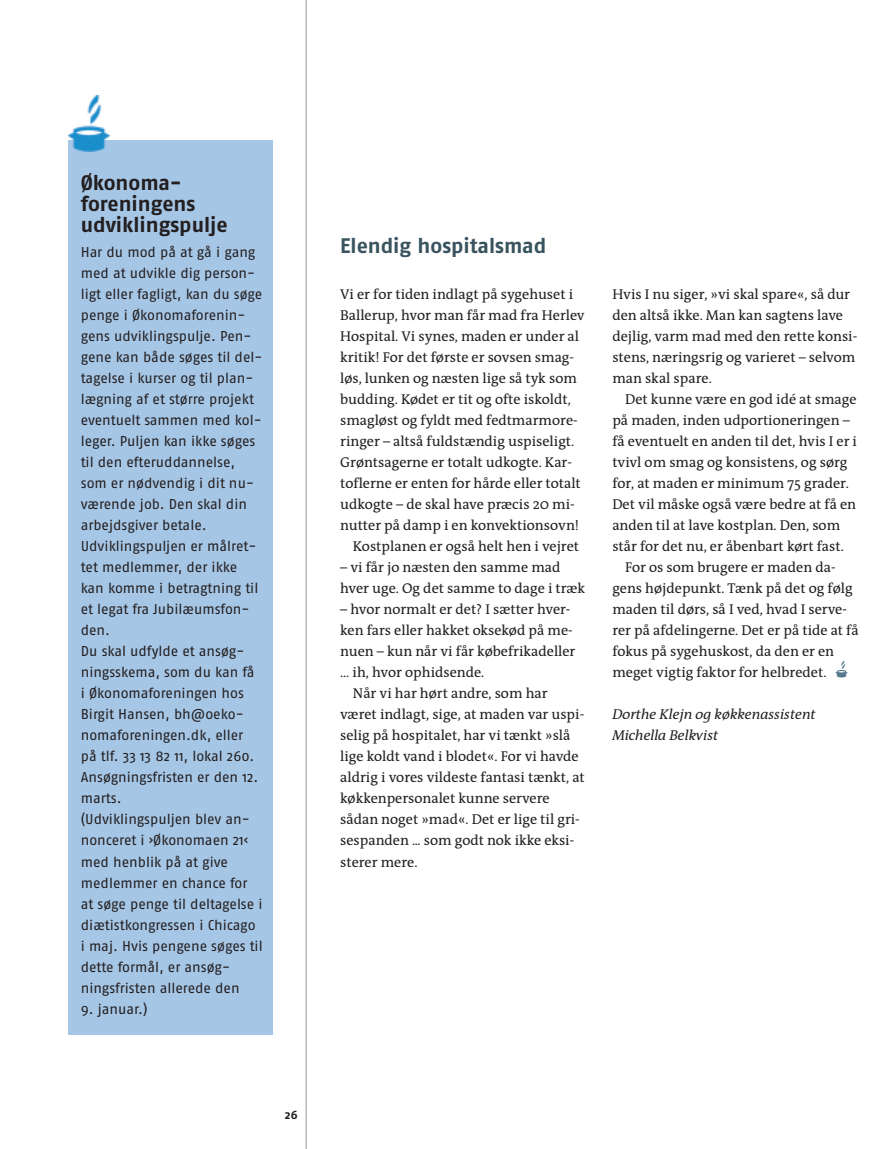
<style>
.page{position:relative;width:893px;height:1149px;background:#fff}
.page>*{position:absolute;margin:0;border:0;box-sizing:border-box;transform-origin:0 0}
.t1{font:700 21px/21px "Fago No";color:#231f20}
.t2{font:700 21px "Fago No";color:#3a545f}
.t3{font:14.25px/21px "The Antiqua B5";color:#231f20}
.t4{font:14.25px/21px "Fago No";letter-spacing:-.005em;color:#231f20}
.t5{font:italic 14.25px/21px "The Antiqua B5 i";color:#231f20}
.t6{font:700 12px "Fago No";color:#231f20}
.s1{font-family:"Okonoma Logo";font-size:22.5px;color:#56788c}
</style>
<div class="page">
<hr style="left:306px;top:0;width:1px;height:1148px;background:#939598">
<div style="left:68px;top:140px;width:204px;height:894px;background:#a6c6e6"></div>
<img style="left:68px;top:95px;width:42px;height:45px">
<svg style="left:72px;top:140px;width:34px;height:12px"></svg>
<h1 class="t1" style="left:81px;top:174px;width:149px">Økonoma&shy;foreningens udviklingspulje</h1>
<p class="t4" style="left:81px;top:243px;width:183px">Har du mod på at gå i gang med at udvikle dig person&shy;ligt eller fagligt, kan du søge penge i Økonomaforenin&shy;gens udviklingspulje. Pen&shy;gene kan både søges til del&shy;tagelse i kurser og til plan&shy;lægning af et større projekt eventuelt sammen med kol&shy;leger. Puljen kan ikke søges til den efteruddannelse, som er nødvendig i dit nu&shy;værende job. Den skal din arbejdsgiver betale.<br>Udviklingspuljen er målret&shy;tet medlemmer, der ikke kan komme i betragtning til et legat fra Jubilæumsfon&shy;den.<br>Du skal udfylde et ansøg&shy;ningsskema, som du kan få<br>i Økonomaforeningen hos<br>Birgit Hansen, bh@oeko&shy;nomaforeningen.dk, eller på tlf. 33 13 82 11, lokal 260.<br>Ansøgningsfristen er den 12. marts.<br>(Udviklingspuljen blev an&shy;nonceret i ›Økonomaen 21‹ med henblik på at give medlemmer en chance for at søge penge til deltagelse i diætistkongressen i Chicago i maj. Hvis pengene søges til dette formål, er ansøg&shy;ningsfristen allerede den</p>
<p class="t4" style="left:81px;top:999px;width:68px">9. januar.)</p>
<p class="t6" style="left:285px;top:1109px;width:14px">26</p>
<h1 class="t2" style="left:340px;top:238px;width:208px">Elendig hospitalsmad</h1>
<p class="t3" style="left:340px;top:285px;width:234px">Vi er for tiden indlagt på sygehuset i</p>
<p class="t3" style="left:340px;top:306px;width:246px">Ballerup, hvor man får mad fra Herlev</p>
<p class="t3" style="left:340px;top:327px;width:240px">Hospital. Vi synes, maden er under al</p>
<p class="t3" style="left:340px;top:348px;width:235px">kritik! For det første er sovsen smag-</p>
<p class="t3" style="left:340px;top:369px;width:238px">løs, lunken og næsten lige så tyk som</p>
<p class="t3" style="left:340px;top:390px;width:232px">budding. Kødet er tit og ofte iskoldt,</p>
<p class="t3" style="left:340px;top:411px;width:239px">smagløst og fyldt med fedtmarmore-</p>
<p class="t3" style="left:340px;top:432px;width:236px">ringer – altså fuldstændig uspiseligt.</p>
<p class="t3" style="left:340px;top:453px;width:233px">Grøntsagerne er totalt udkogte. Kar-</p>
<p class="t3" style="left:340px;top:474px;width:242px">toflerne er enten for hårde eller totalt</p>
<p class="t3" style="left:340px;top:495px;width:236px">udkogte – de skal have præcis 20 mi-</p>
<p class="t3" style="left:340px;top:516px;width:240px">nutter på damp i en konvektionsovn!</p>
<p class="t3" style="left:353px;top:537px;width:228px">Kostplanen er også helt hen i vejret</p>
<p class="t3" style="left:340px;top:558px;width:247px">– vi får jo næsten den samme mad hver uge. Og det samme to dage i træk</p>
<p class="t3" style="left:340px;top:600px;width:232px">– hvor normalt er det? I sætter hver-</p>
<p class="t3" style="left:340px;top:621px;width:234px">ken fars eller hakket oksekød på me-</p>
<p class="t3" style="left:340px;top:642px;width:237px">nuen – kun når vi får købefrikadeller</p>
<p class="t3" style="left:340px;top:663px;width:146px">… ih, hvor ophidsende.</p>
<p class="t3" style="left:353px;top:684px;width:196px">Når vi har hørt andre, som har</p>
<p class="t3" style="left:340px;top:705px;width:246px">været indlagt, sige, at maden var uspi-</p>
<p class="t3" style="left:340px;top:726px;width:232px">selig på hospitalet, har vi tænkt »slå</p>
<p class="t3" style="left:340px;top:747px;width:240px">lige koldt vand i blodet«. For vi havde</p>
<p class="t3" style="left:340px;top:768px;width:246px">aldrig i vores vildeste fantasi tænkt, at</p>
<p class="t3" style="left:340px;top:789px;width:211px">køkkenpersonalet kunne servere</p>
<p class="t3" style="left:340px;top:810px;width:241px">sådan noget »mad«. Det er lige til gri-</p>
<p class="t3" style="left:340px;top:831px;width:236px">sespanden ... som godt nok ikke eksi-</p>
<p class="t3" style="left:340px;top:852px;width:79px">sterer mere.</p>
<p class="t3" style="left:612px;top:285px;width:246px">Hvis I nu siger, »vi skal spare«, så dur den altså ikke. Man kan sagtens lave dejlig, varm mad med den rette konsi&shy;stens, næringsrig og varieret – selvom man skal spare.</p>
<p class="t3" style="left:625px;top:390px;width:233px">Det kunne være en god idé at smage</p>
<p class="t3" style="left:612px;top:411px;width:239px">på maden, inden udportioneringen –</p>
<p class="t3" style="left:612px;top:432px;width:246px">få eventuelt en anden til det, hvis I er i</p>
<p class="t3" style="left:612px;top:453px;width:237px">tvivl om smag og konsistens, og sørg</p>
<p class="t3" style="left:612px;top:474px;width:238px">for, at maden er minimum 75 grader.</p>
<p class="t3" style="left:612px;top:495px;width:245px">Det vil måske også være bedre at få en</p>
<p class="t3" style="left:612px;top:516px;width:229px">anden til at lave kostplan. Den, som</p>
<p class="t3" style="left:612px;top:537px;width:233px">står for det nu, er åbenbart kørt fast.</p>
<p class="t3" style="left:625px;top:558px;width:212px">For os som brugere er maden da-</p>
<p class="t3" style="left:612px;top:579px;width:242px">gens højdepunkt. Tænk på det og følg</p>
<p class="t3" style="left:612px;top:600px;width:236px">maden til dørs, så I ved, hvad I serve-</p>
<p class="t3" style="left:612px;top:621px;width:248px">rer på afdelingerne. Det er på tide at få</p>
<p class="t3" style="left:612px;top:642px;width:223px">fokus på sygehuskost, da den er en</p>
<p class="t3" style="left:612px;top:663px;width:240px">meget vigtig faktor for helbredet. <span class="s1">A</span></p>
<p class="t5" style="left:612px;top:705px;width:205px">Dorthe Klejn og køkkenassistent<br>Michella Belkvist</p>
</div>
